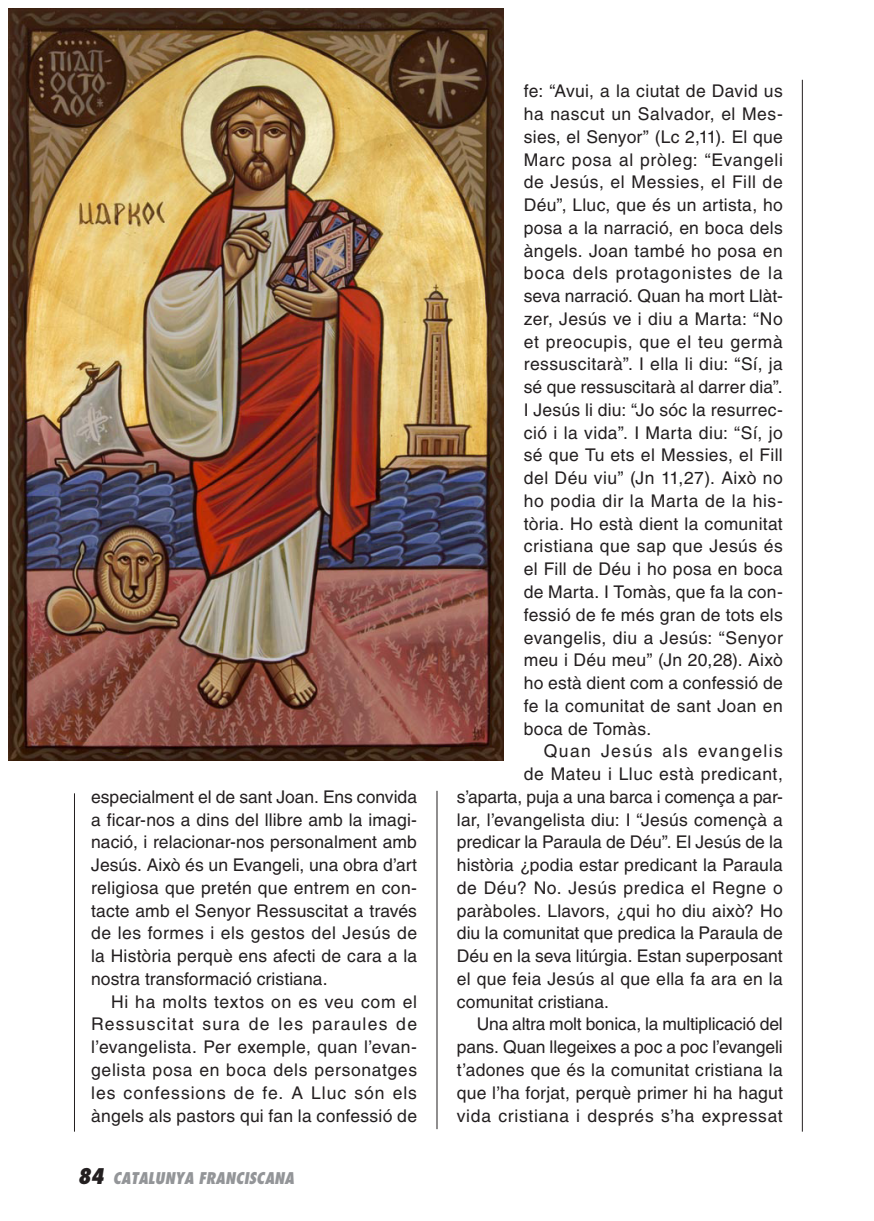
<style>
.page{position:relative;width:874px;height:1221px;background:#fff}
.page>*{position:absolute;margin:0;border:0;box-sizing:border-box;transform-origin:0 0}
.t1{font:17.5px/22.8px "Helvetica LT Std";letter-spacing:.01em;color:#231f20;text-align:justify}
.t2{font:17.5px "Helvetica LT Std";letter-spacing:-.01em;color:#231f20}
.t3{font:17.5px "Helvetica LT Std";letter-spacing:.04em;color:#231f20}
.t4{font:17.5px "Helvetica LT Std";letter-spacing:.035em;color:#231f20}
.t5{font:17.5px "Helvetica LT Std";letter-spacing:.03em;color:#231f20}
.t6{font:17.5px "Helvetica LT Std";letter-spacing:.08em;color:#231f20}
.t7{font:italic 800 condensed 15.75px "Futura Std";color:#939598}
.s1{font-size:21px;color:#231f20}
</style>
<div class="page">
<img style="left:8px;top:9px;width:495px;height:751px">
<hr style="left:801px;top:80px;width:1px;height:1051px;background:#231f20">
<hr style="left:74px;top:793px;width:1px;height:338px;background:#231f20">
<hr style="left:436px;top:790px;width:1px;height:339px;background:#231f20">
<p class="t1" style="left:91px;top:785px;width:327px">especialment el de sant Joan. Ens convida a ficar-nos a dins del llibre amb la imagi&shy;nació, i relacionar-nos personalment amb Jesús. Això és un Evangeli, una obra d’art religiosa que pretén que entrem en con&shy;tacte amb el Senyor Ressuscitat a través de les formes i els gestos del Jesús de la Història perquè ens afecti de cara a la nostra transformació cristiana.</p>
<p class="t1" style="left:91px;top:990px;width:327px;text-indent:20px">Hi ha molts textos on es veu com el Ressuscitat sura de les paraules de l’evangelista. Per exemple, quan l’evan&shy;gelista posa en boca dels personatges les confessions de fe. A Lluc són els àngels als pastors qui fan la confessió de</p>
<p class="t7" style="left:78px;top:1167px;width:217px"><span class="s1">84</span> CATALUNYA FRANCISCANA</p>
<p class="t1" style="left:523px;top:80px;width:260px">fe: “Avui, a la ciutat de David us ha nascut un Salvador, el Mes&shy;sies, el Senyor” (Lc 2,11). El que Marc posa al pròleg: “Evangeli de Jesús, el Messies, el Fill de Déu”, Lluc, que és un artista, ho posa a la narració, en boca dels àngels. Joan també ho posa en boca dels protagonistes de la seva narració. Quan ha mort Llàt&shy;zer, Jesús ve i diu a Marta: “No et preocupis, que el teu germà ressuscitarà”. I ella li diu: “Sí, ja sé que ressuscitarà al darrer dia”.<br>I Jesús li diu: “Jo sóc la resurrec&shy;ció i la vida”. I Marta diu: “Sí, jo sé que Tu ets el Messies, el Fill del Déu viu” (Jn 11,27). Això no ho podia dir la Marta de la his&shy;tòria. Ho està dient la comunitat cristiana que sap que Jesús és el Fill de Déu i ho posa en boca de Marta. I Tomàs, que fa la con&shy;fessió de fe més gran de tots els evangelis, diu a Jesús: “Senyor meu i Déu meu” (Jn 20,28). Això ho està dient com a confessió de fe la comunitat de sant Joan en boca de Tomàs.</p>
<p class="t6" style="left:543px;top:741px;width:240px">Quan Jesús als evangelis</p>
<p class="t5" style="left:523px;top:763px;width:260px">de Mateu i Lluc està predicant,</p>
<p class="t1" style="left:456px;top:785px;width:327px">s’aparta, puja a una barca i comença a par-</p>
<p class="t1" style="left:456px;top:808px;width:327px">lar, l’evangelista diu: I “Jesús començà a</p>
<p class="t1" style="left:456px;top:830px;width:327px">predicar la Paraula de Déu”. El Jesús de la</p>
<p class="t1" style="left:456px;top:853px;width:327px">història ¿podia estar predicant la Paraula</p>
<p class="t4" style="left:456px;top:877px;width:327px">de Déu? No. Jesús predica el Regne o</p>
<p class="t1" style="left:456px;top:899px;width:327px">paràboles. Llavors, ¿qui ho diu això? Ho</p>
<p class="t1" style="left:456px;top:921px;width:327px">diu la comunitat que predica la Paraula de</p>
<p class="t1" style="left:456px;top:944px;width:327px">Déu en la seva litúrgia. Estan superposant</p>
<p class="t1" style="left:456px;top:967px;width:327px">el que feia Jesús al que ella fa ara en la</p>
<p class="t1" style="left:456px;top:990px;width:154px">comunitat cristiana.</p>
<p class="t2" style="left:476px;top:1014px;width:307px">Una altra molt bonica, la multiplicació del</p>
<p class="t1" style="left:456px;top:1035px;width:327px">pans. Quan llegeixes a poc a poc l’evangeli</p>
<p class="t1" style="left:456px;top:1058px;width:327px">t’adones que és la comunitat cristiana la</p>
<p class="t1" style="left:456px;top:1081px;width:327px">que l’ha forjat, perquè primer hi ha hagut</p>
<p class="t3" style="left:456px;top:1105px;width:327px">vida cristiana i després s’ha expressat</p>
</div>
